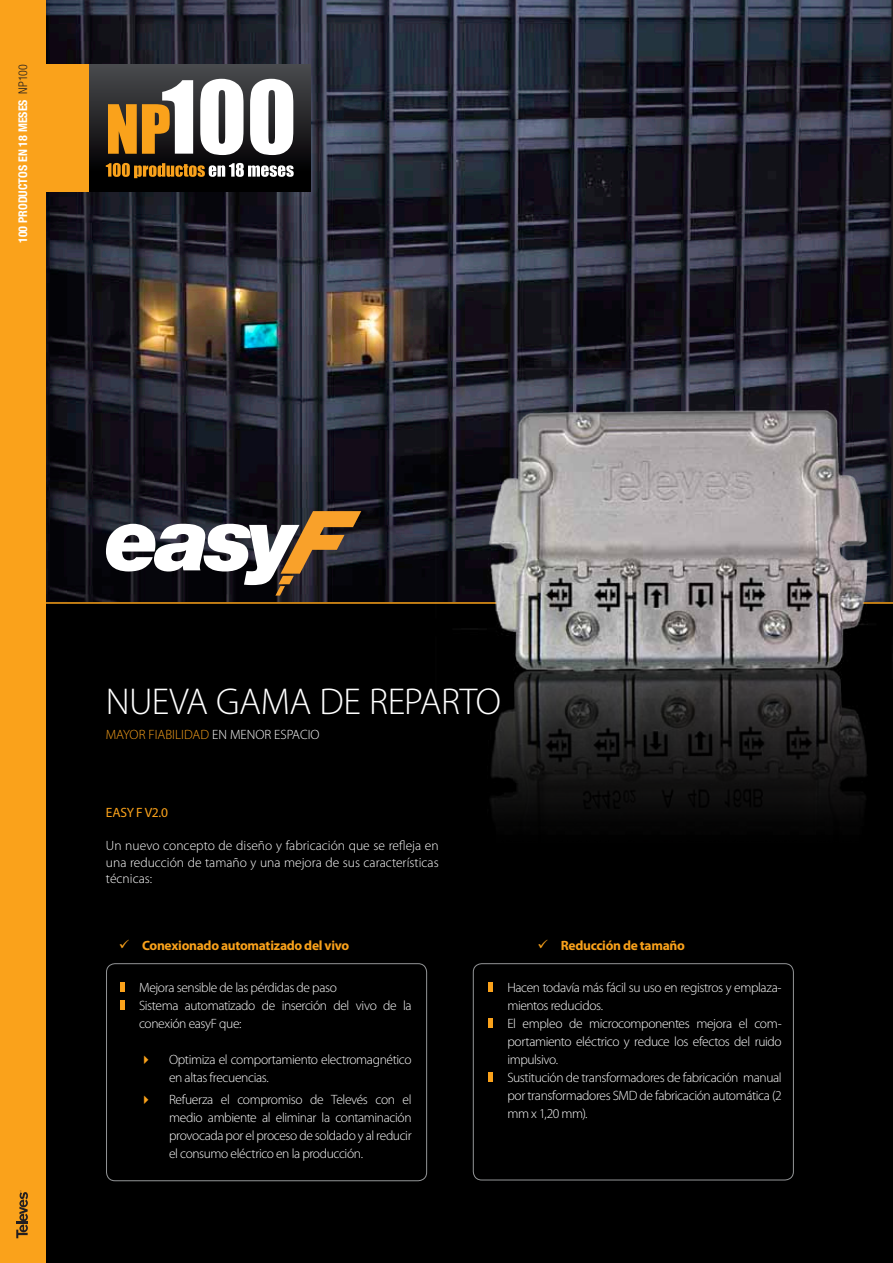
<style>
.page{position:relative;width:893px;height:1263px;background:#fff}
.page>*{position:absolute;margin:0;border:0;box-sizing:border-box;transform-origin:0 0}
.t1{font:300 37.5px "Myriad Pro";letter-spacing:-.015em;color:#fff}
.t2{font:300 13.5px/18px "Myriad Pro";letter-spacing:-.03em;color:#fff}
.t3{font:700 13.5px "Myriad Pro";letter-spacing:-.02em;color:#faa21b}
.t4{font:300 13.5px "Myriad Pro";color:#faa21b}
.t5{font:13.5px "Myriad Pro";letter-spacing:-.02em;color:#faa21b}
.t6{font:700 condensed 12px "Helvetica Neue LT Std";color:#fff}
.s1{font-weight:300;color:#231f20}
.s2{color:#fff}
.s3{color:#faa21b}
</style>
<div class="page">
<svg style="left:45px;top:0;width:848px;height:602px"></svg>
<div style="left:45px;top:603px;width:848px;height:660px;background:#000"></div>
<hr style="left:27px;top:602px;width:866px;height:2px;background:#faa21b">
<div style="left:0;top:0;width:45px;height:1263px;background:#faa21b"></div>
<svg style="left:16px;top:1190px;width:12px;height:48px"></svg>
<div style="left:106px;top:963px;width:321px;height:218px;border:1px solid #949698;border-radius:9px"></div>
<div style="left:473px;top:963px;width:321px;height:217px;border:1px solid #949698;border-radius:9px"></div>
<hr style="left:120px;top:982px;width:4px;height:10px;background:#faa21b">
<hr style="left:120px;top:1000px;width:4px;height:10px;background:#faa21b">
<div style="left:488px;top:982px;width:5px;height:10px;background:#faa21b"></div>
<div style="left:488px;top:1018px;width:5px;height:10px;background:#faa21b"></div>
<div style="left:488px;top:1072px;width:5px;height:10px;background:#faa21b"></div>
<img style="left:436px;top:368px;width:457px;height:446px">
<svg style="left:106px;top:511px;width:255px;height:85px"></svg>
<div style="left:44px;top:64px;width:112px;height:127px;background:#faa21b"></div>
<div style="left:89px;top:64px;width:221px;height:127px;background:linear-gradient(to bottom,#494a4e,#000)"></div>
<svg style="left:104px;top:73px;width:190px;height:105px"></svg>
<p class="t6" style="left:16px;top:243px;width:181px;rotate:-90deg">100 PRODUCTOS EN 18 MESES <span class="s1">NP100</span></p>
<h1 class="t1" style="left:106px;top:679px;width:397px">NUEVA GAMA DE REPARTO</h1>
<p class="t4" style="left:106px;top:726px;width:215px">MAYOR FIABILIDAD <span class="s2">EN MENOR ESPACIO</span></p>
<p class="t5" style="left:106px;top:804px;width:64px">EASY F V2.0</p>
<p class="t2" style="left:106px;top:838px;width:334px;line-height:16.2px;text-align:justify">Un nuevo concepto de diseño y fabricación que se refleja en una reducción de tamaño y una mejora de sus características técnicas:</p>
<p class="t3" style="left:119px;top:936px;width:232px">✓ Conexionado automatizado del vivo</p>
<p class="t3" style="left:538px;top:936px;width:149px">✓ Reducción de tamaño</p>
<p class="t2" style="left:139px;top:978px;width:274px">Mejora sensible de las pérdidas de paso<br>Sistema automatizado de inserción del vivo de la conexión easyF que:</p>
<p class="t2" style="left:169px;top:1050px;width:244px;text-indent:-30px"><span class="s3">✔</span> Optimiza el comportamiento electromagnético en altas frecuencias.</p>
<p class="t2" style="left:169px;top:1090px;width:244px;text-align:justify;text-indent:-30px"><span class="s3">✔</span> Refuerza el compromiso de Televés con el medio ambiente al eliminar la contaminación provocada por el proceso de soldado y al reducir el consumo eléctrico en la producción.</p>
<p class="t2" style="left:507px;top:978px;width:276px">Hacen todavía más fácil su uso en registros y emplaza&shy;mientos reducidos.<br>El empleo de microcomponentes mejora el com&shy;portamiento eléctrico y reduce los efectos del ruido impulsivo.<br>Sustitución de transformadores de fabricación manual por transformadores SMD de fabricación automática (2 mm x 1,20 mm).</p>
</div>
